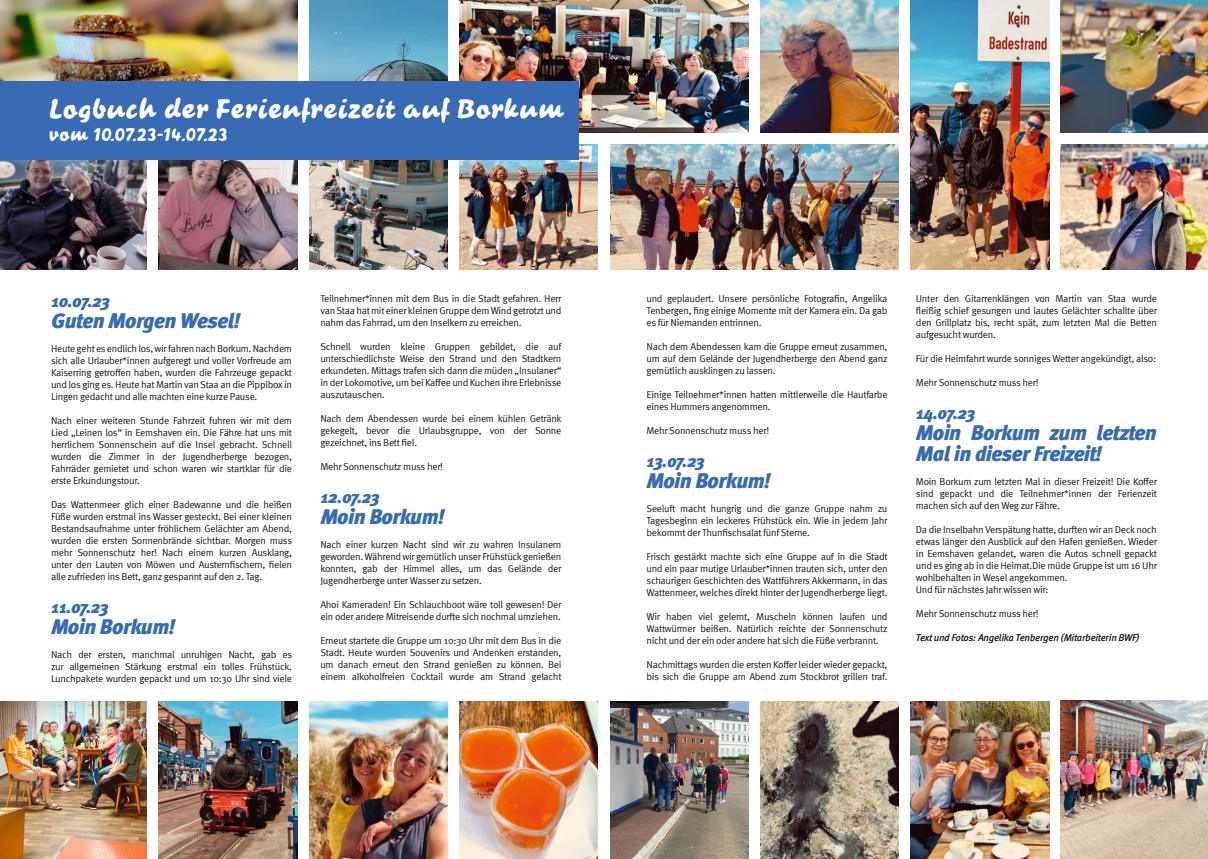
<style>
.page{position:relative;width:1208px;height:859px;background:#fff}
.page>*{position:absolute;margin:0;border:0;box-sizing:border-box;transform-origin:0 0}
.t1{font:27px "Bruschetta";color:#fff}
.t2{font:italic 900 21px/21px "Meta Pro";letter-spacing:-.03em;color:#386bb3}
.t3{font:19px "Bruschetta";color:#fff}
.t4{font:italic 900 17px "Meta Pro";letter-spacing:-.05em;color:#386bb3}
.t5{font:10px/12px "Meta Pro";letter-spacing:-.03em;color:#171818;text-align:justify}
.t6{font:italic 500 10px "Meta Pro";letter-spacing:-.03em;color:#171818}
</style>
<div class="page">
<img style="left:0;top:0;width:297px;height:81px">
<img style="left:459px;top:0;width:289px;height:133px">
<img style="left:760px;top:0;width:138px;height:133px">
<img style="left:910px;top:0;width:139px;height:269px">
<img style="left:1060px;top:0;width:148px;height:133px">
<img style="left:0;top:160px;width:147px;height:109px">
<img style="left:159px;top:160px;width:138px;height:109px">
<img style="left:309px;top:0;width:138px;height:269px">
<img style="left:459px;top:145px;width:139px;height:124px">
<img style="left:610px;top:145px;width:288px;height:124px">
<img style="left:1060px;top:145px;width:148px;height:124px">
<img style="left:0;top:701px;width:147px;height:158px">
<img style="left:159px;top:701px;width:138px;height:158px">
<img style="left:309px;top:701px;width:138px;height:158px">
<img style="left:459px;top:701px;width:139px;height:158px">
<img style="left:610px;top:701px;width:138px;height:158px">
<img style="left:760px;top:701px;width:138px;height:158px">
<img style="left:910px;top:701px;width:139px;height:158px">
<img style="left:1060px;top:701px;width:148px;height:158px">
<div style="left:0;top:81px;width:578px;height:79px;background:#386bb3"></div>
<h1 class="t1" style="left:49px;top:98px;width:517px">Logbuch der Ferienfreizeit auf Borkum</h1>
<h3 class="t3" style="left:49px;top:126px;width:180px">vom 10.07.23-14.07.23</h3>
<h3 class="t4" style="left:51px;top:294px;width:61px">10.07.23</h3>
<h2 class="t2" style="left:51px;top:312px;width:191px">Guten Morgen Wesel!</h2>
<p class="t5" style="left:51px;top:343px;width:243px">Heute geht es endlich los, wir fahren nach Borkum. Nachdem sich alle Urlauber*innen aufgeregt und voller Vorfreude am Kaiserring getroffen haben, wurden die Fahrzeuge gepackt und los ging es. Heute hat Martin van Staa an die Pippibox in Lingen gedacht und alle machten eine kurze Pause.</p>
<p class="t5" style="left:51px;top:414px;width:243px">Nach einer weiteren Stunde Fahrzeit fuhren wir mit dem Lied „Leinen los“ in Eemshaven ein. Die Fähre hat uns mit herrlichem Sonnenschein auf die Insel gebracht. Schnell wurden die Zimmer in der Jugendherberge bezogen, Fahrräder gemietet und schon waren wir startklar für die erste Erkundungstour.</p>
<p class="t5" style="left:51px;top:499px;width:243px">Das Wattenmeer glich einer Badewanne und die heißen Füße wurden erstmal ins Wasser gesteckt. Bei einer kleinen Bestandsaufnahme unter fröhlichem Gelächter am Abend, wurden die ersten Sonnenbrände sichtbar. Morgen muss mehr Sonnenschutz her! Nach einem kurzen Ausklang, unter den Lauten von Möwen und Austernfischern, fielen alle zufrieden ins Bett, ganz gespannt auf den 2. Tag.</p>
<h3 class="t4" style="left:51px;top:600px;width:59px">11.07.23</h3>
<h2 class="t2" style="left:51px;top:618px;width:126px">Moin Borkum!</h2>
<p class="t5" style="left:51px;top:649px;width:243px">Nach der ersten, manchmal unruhigen Nacht, gab es zur allgemeinen Stärkung erstmal ein tolles Frühstück.<br>Lunchpakete wurden gepackt und um 10:30 Uhr sind viele</p>
<p class="t5" style="left:320px;top:292px;width:243px">Teilnehmer*innen mit dem Bus in die Stadt gefahren. Herr van Staa hat mit einer kleinen Gruppe dem Wind getrotzt und nahm das Fahrrad, um den Inselkern zu erreichen.</p>
<p class="t5" style="left:320px;top:340px;width:243px">Schnell wurden kleine Gruppen gebildet, die auf unterschiedlichste Weise den Strand und den Stadtkern erkundeten. Mittags trafen sich dann die müden „Insulaner“ in der Lokomotive, um bei Kaffee und Kuchen ihre Erlebnisse auszutauschen.</p>
<p class="t5" style="left:320px;top:412px;width:243px">Nach dem Abendessen wurde bei einem kühlen Getränk gekegelt, bevor die Urlaubsgruppe, von der Sonne gezeichnet, ins Bett fiel.</p>
<p class="t5" style="left:320px;top:460px;width:124px">Mehr Sonnenschutz muss her!</p>
<h3 class="t4" style="left:320px;top:490px;width:61px">12.07.23</h3>
<h2 class="t2" style="left:320px;top:508px;width:126px">Moin Borkum!</h2>
<p class="t5" style="left:320px;top:538px;width:242px">Nach einer kurzen Nacht sind wir zu wahren Insulanern geworden. Während wir gemütlich unser Frühstück genießen konnten, gab der Himmel alles, um das Gelände der Jugendherberge unter Wasser zu setzen.</p>
<p class="t5" style="left:320px;top:598px;width:242px">Ahoi Kameraden! Ein Schlauchboot wäre toll gewesen! Der ein oder andere Mitreisende durfte sich nochmal umziehen.</p>
<p class="t5" style="left:320px;top:634px;width:243px">Erneut startete die Gruppe um 10:30 Uhr mit dem Bus in die Stadt. Heute wurden Souvenirs und Andenken erstanden, um danach erneut den Strand genießen zu können. Bei einem alkoholfreien Cocktail wurde am Strand gelacht</p>
<p class="t5" style="left:646px;top:292px;width:242px">und geplaudert. Unsere persönliche Fotografin, Angelika Tenbergen, fing einige Momente mit der Kamera ein. Da gab es für Niemanden entrinnen.</p>
<p class="t5" style="left:646px;top:340px;width:243px">Nach dem Abendessen kam die Gruppe erneut zusammen, um auf dem Gelände der Jugendherberge den Abend ganz gemütlich ausklingen zu lassen.</p>
<p class="t5" style="left:646px;top:388px;width:242px">Einige Teilnehmer*innen hatten mittlerweile die Hautfarbe eines Hummers angenommen.</p>
<p class="t5" style="left:646px;top:424px;width:124px">Mehr Sonnenschutz muss her!</p>
<h3 class="t4" style="left:646px;top:454px;width:60px">13.07.23</h3>
<h2 class="t2" style="left:646px;top:472px;width:126px">Moin Borkum!</h2>
<p class="t5" style="left:646px;top:502px;width:242px">Seeluft macht hungrig und die ganze Gruppe nahm zu Tagesbeginn ein leckeres Frühstück ein. Wie in jedem Jahr bekommt der Thunfischsalat fünf Sterne.</p>
<p class="t5" style="left:646px;top:550px;width:243px">Frisch gestärkt machte sich eine Gruppe auf in die Stadt und ein paar mutige Urlauber*innen trauten sich, unter den schaurigen Geschichten des Wattführers Akkermann, in das Wattenmeer, welches direkt hinter der Jugendherberge liegt.</p>
<p class="t5" style="left:646px;top:611px;width:243px">Wir haben viel gelernt, Muscheln können laufen und Wattwürmer beißen. Natürlich reichte der Sonnenschutz nicht und der ein oder andere hat sich die Füße verbrannt.</p>
<p class="t5" style="left:646px;top:658px;width:242px">Nachmittags wurden die ersten Koffer leider wieder gepackt, bis sich die Gruppe am Abend zum Stockbrot grillen traf.</p>
<p class="t5" style="left:916px;top:292px;width:242px">Unter den Gitarrenklängen von Martin van Staa wurde fleißig schief gesungen und lautes Gelächter schallte über den Grillplatz bis, recht spät, zum letzten Mal die Betten aufgesucht wurden.</p>
<p class="t5" style="left:916px;top:352px;width:242px">Für die Heimfahrt wurde sonniges Wetter angekündigt, also:</p>
<p class="t5" style="left:916px;top:376px;width:124px">Mehr Sonnenschutz muss her!</p>
<h3 class="t4" style="left:916px;top:406px;width:61px">14.07.23</h3>
<h2 class="t2" style="left:916px;top:424px;width:242px">Moin Borkum zum letzten<br>Mal in dieser Freizeit!</h2>
<p class="t5" style="left:916px;top:475px;width:243px">Moin Borkum zum letzten Mal in dieser Freizeit! Die Koffer sind gepackt und die Teilnehmer*innen der Ferienzeit machen sich auf den Weg zur Fähre.</p>
<p class="t5" style="left:916px;top:523px;width:243px;text-align:left">Da die Inselbahn Verspätung hatte, durften wir an Deck noch etwas länger den Ausblick auf den Hafen genießen. Wieder in Eemshaven gelandet, waren die Autos schnell gepackt und es ging ab in die Heimat.Die müde Gruppe ist um 16 Uhr wohlbehalten in Wesel angekommen.<br>Und für nächstes Jahr wissen wir:</p>
<p class="t5" style="left:916px;top:607px;width:124px">Mehr Sonnenschutz muss her!</p>
<p class="t6" style="left:916px;top:633px;width:225px">Text und Fotos: Angelika Tenbergen (Mitarbeiterin BWF)</p>
</div>
